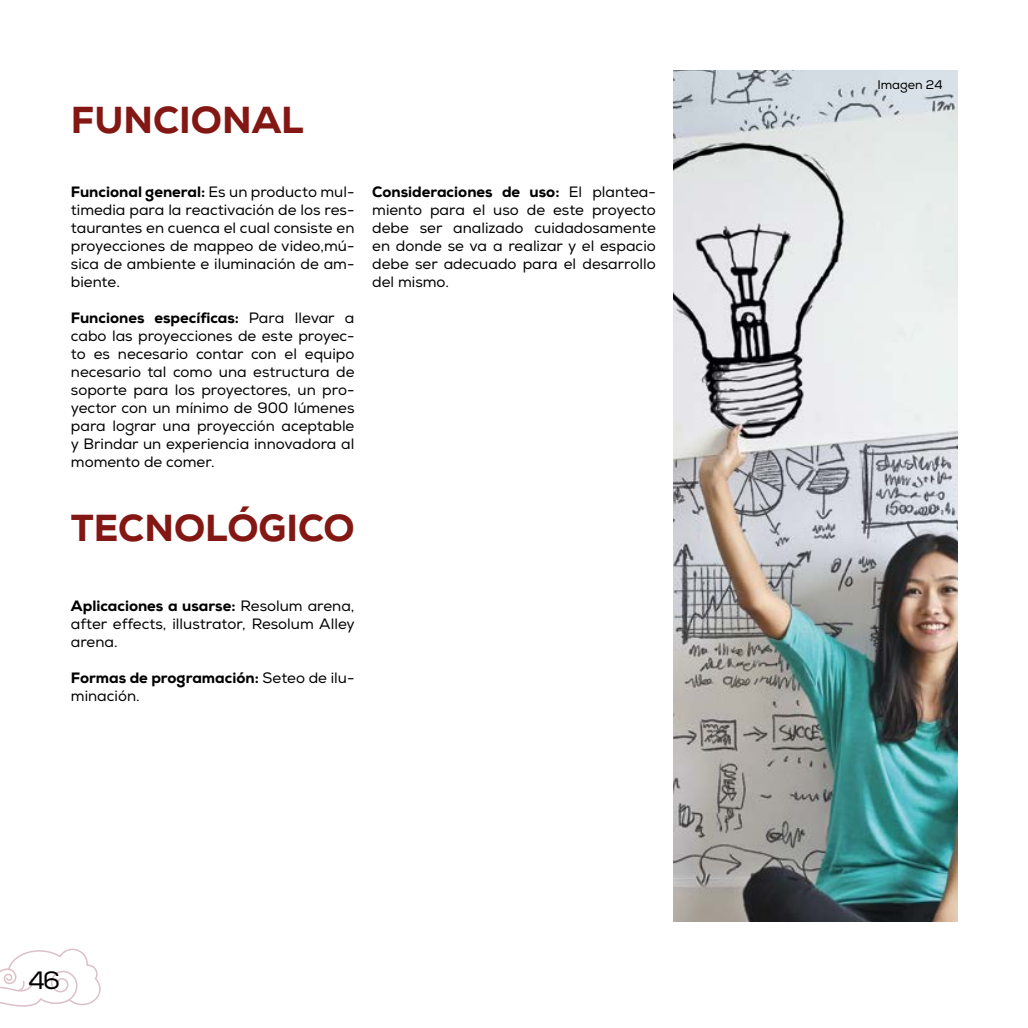
<style>
.page{position:relative;width:1028px;height:1028px;background:#fff}
.page>*{position:absolute;margin:0;border:0;box-sizing:border-box;transform-origin:0 0}
.t1{font:800 37.5px "Nexa";color:#831714}
.t2{font:25px "Nexa";color:#000}
.t3{font:15px/18px "Nexa";color:#000;text-align:justify}
.t4{font:800 15px/18px "Nexa";color:#000}
.t5{font:12.5px "Nexa";color:#000}
.s1{font-weight:800}
.s2{font-weight:400}
</style>
<div class="page">
<svg style="left:0;top:948px;width:101px;height:59px"></svg>
<img style="left:673px;top:71px;width:284px;height:850px">
<h1 class="t1" style="left:71px;top:96px;width:234px">FUNCIONAL</h1>
<p class="t3" style="left:71px;top:183px;width:285px"><span class="s1">Funcional general:</span> Es un producto mul&shy;timedia para la reactivación de los res&shy;taurantes en cuenca el cual consiste en proyecciones de mappeo de video,mú&shy;sica de ambiente e iluminación de am&shy;biente.</p>
<p class="t3" style="left:71px;top:309px;width:285px"><span class="s1">Funciones específicas:</span> Para llevar a cabo las proyecciones de este proyec&shy;to es necesario contar con el equipo necesario tal como una estructura de soporte para los proyectores, un pro&shy;yector con un mínimo de 900 lúmenes para lograr una proyección aceptable y Brindar un experiencia innovadora al momento de comer.</p>
<h1 class="t1" style="left:71px;top:503px;width:285px">TECNOLÓGICO</h1>
<p class="t3" style="left:372px;top:183px;width:285px"><span class="s1">Consideraciones de uso:</span> El plantea&shy;miento para el uso de este proyecto debe ser analizado cuidadosamente en donde se va a realizar y el espacio debe ser adecuado para el desarrollo del mismo.</p>
<p class="t3" style="left:71px;top:597px;width:285px"><span class="s1">Aplicaciones a usarse:</span> Resolum arena, after effects, illustrator, Resolum Alley arena.</p>
<p class="t4" style="left:71px;top:669px;width:285px">Formas de programación: <span class="s2">Seteo de ilu&shy;minación.</span></p>
<h2 class="t2" style="left:28px;top:965px;width:33px">46</h2>
<p class="t5" style="left:877px;top:77px;width:67px">Imagen 24</p>
</div>
